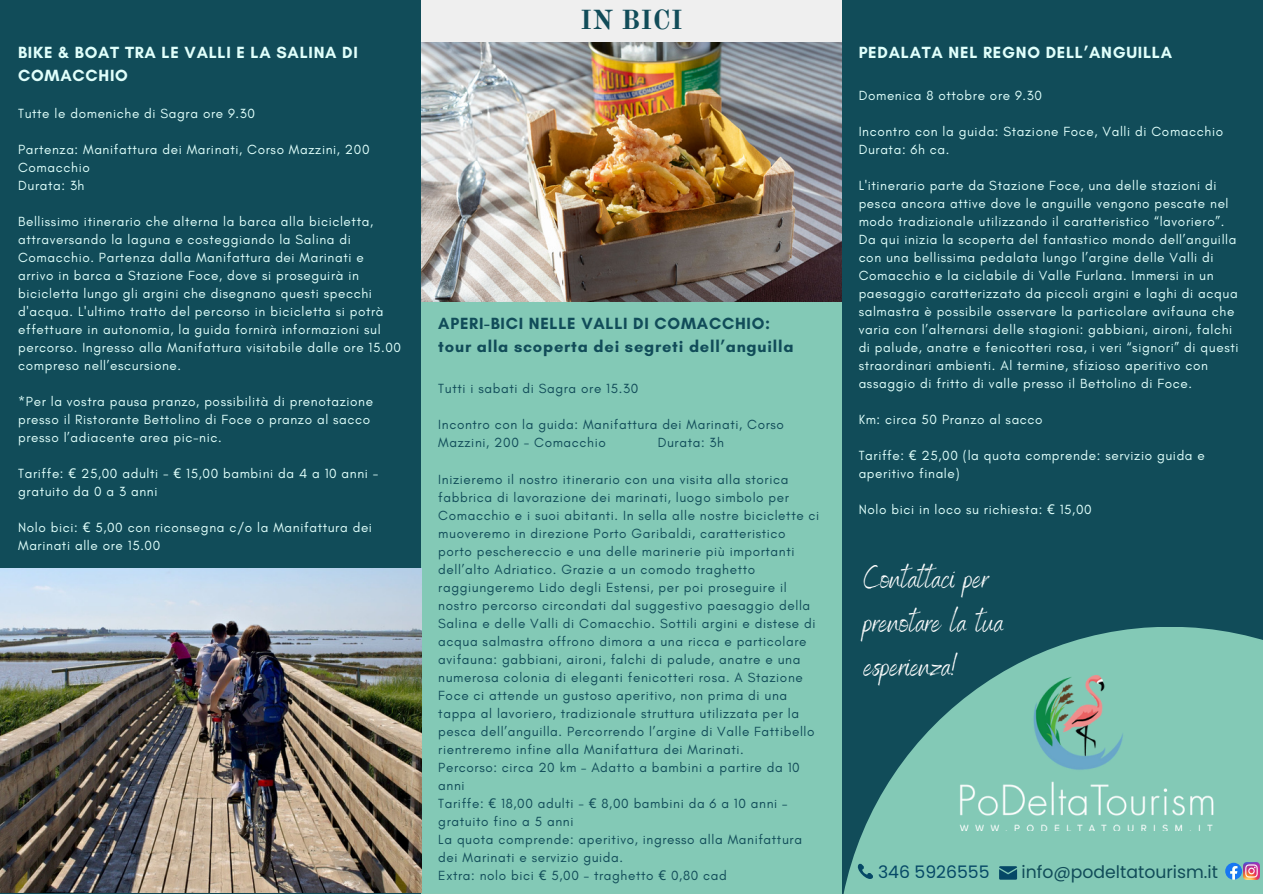
<style>
.page{position:relative;width:1263px;height:894px;background:#fff}
.page>*{position:absolute;margin:0;border:0;box-sizing:border-box;transform-origin:0 0}
.t1{font:31.5px/43.8px "Benedict";color:#fff}
.t2{font:700 27px "Old Standard";letter-spacing:.01em;color:#114c59}
.t3{font:17.25px "Poppins";color:#114c59}
.t4{font:17.25px "Poppins";color:#054866}
.t5{font:700 16.5px "Glacial Indifference";letter-spacing:.045em;color:#114c59}
.t6{font:700 16.5px/22.5px "Glacial Indifference";letter-spacing:.045em;color:#e0fffb}
.t7{font:13.5px/18px "Glacial Indifference";letter-spacing:.045em;color:#e0fffb}
.t8{font:13.5px/18px "Glacial Indifference";letter-spacing:.045em;color:#114c59}
.s1{font-family:"Noto Sans"}
</style>
<div class="page">
<div style="left:0;top:0;width:1263px;height:893px;background:#114c59"></div>
<div style="left:421px;top:0;width:421px;height:893px;background:#83c9b6"></div>
<div style="left:421px;top:0;width:421px;height:43px;background:#efefef"></div>
<img style="left:0;top:568px;width:422px;height:324px">
<img style="left:421px;top:43px;width:421px;height:259px">
<svg style="left:843px;top:627px;width:420px;height:266px;fill:#83c9b6"></svg>
<img style="left:958px;top:668px;width:256px;height:162px">
<svg style="left:854px;top:863px;width:19px;height:19px"></svg>
<svg style="left:999px;top:865px;width:18px;height:14px"></svg>
<svg style="left:1225px;top:862px;width:17px;height:17px"></svg>
<img style="left:1243px;top:862px;width:17px;height:17px">
<p class="t6" style="left:18px;top:41px;width:341px">BIKE &amp; BOAT TRA LE VALLI E LA SALINA DI<br>COMACCHIO</p>
<p class="t7" style="left:18px;top:104px;width:238px">Tutte le domeniche di Sagra ore 9.30</p>
<p class="t7" style="left:18px;top:140px;width:353px">Partenza: Manifattura dei Marinati, Corso Mazzini, 200<br>Comacchio</p>
<p class="t7" style="left:18px;top:176px;width:68px">Durata: 3h</p>
<p class="t7" style="left:18px;top:212px;width:384px">Bellissimo itinerario che alterna la barca alla bicicletta, attraversando la laguna e costeggiando la Salina di Comacchio. Partenza dalla Manifattura dei Marinati e arrivo in barca a Stazione Foce, dove si proseguirà in bicicletta lungo gli argini che disegnano questi specchi d'acqua. L'ultimo tratto del percorso in bicicletta si potrà effettuare in autonomia, la guida fornirà informazioni sul percorso. Ingresso alla Manifattura visitabile dalle ore 15.00 compreso nell’escursione.</p>
<p class="t7" style="left:18px;top:392px;width:356px">*Per la vostra pausa pranzo, possibilità di prenotazione presso il Ristorante Bettolino di Foce o pranzo al sacco presso l’adiacente area pic-nic.</p>
<p class="t7" style="left:18px;top:464px;width:362px">Tariffe: <span class="s1">€</span> 25,00 adulti - <span class="s1">€</span> 15,00 bambini da 4 a 10 anni - gratuito da 0 a 3 anni</p>
<p class="t7" style="left:18px;top:518px;width:355px">Nolo bici: <span class="s1">€</span> 5,00 con riconsegna c/o la Manifattura dei<br>Marinati alle ore 15.00</p>
<p class="t2" style="left:580px;top:3px;width:104px">IN BICI</p>
<p class="t5" style="left:438px;top:313px;width:333px">APERI-BICI NELLE VALLI DI COMACCHIO:</p>
<p class="t5" style="left:438px;top:336px;width:357px">tour alla scoperta dei segreti dell’anguilla</p>
<p class="t8" style="left:438px;top:379px;width:201px">Tutti i sabati di Sagra ore 15.30</p>
<p class="t8" style="left:438px;top:415px;width:347px">Incontro con la guida: Manifattura dei Marinati, Corso<br>Mazzini, 200 - Comacchio</p>
<p class="t8" style="left:658px;top:433px;width:68px">Durata: 3h</p>
<p class="t8" style="left:438px;top:469px;width:383px">Inizieremo il nostro itinerario con una visita alla storica fabbrica di lavorazione dei marinati, luogo simbolo per Comacchio e i suoi abitanti. In sella alle nostre biciclette ci muoveremo in direzione Porto Garibaldi, caratteristico porto peschereccio e una delle marinerie più importanti dell’alto Adriatico. Grazie a un comodo traghetto raggiungeremo Lido degli Estensi, per poi proseguire il nostro percorso circondati dal suggestivo paesaggio della Salina e delle Valli di Comacchio. Sottili argini e distese di acqua salmastra offrono dimora a una ricca e particolare avifauna: gabbiani, aironi, falchi di palude, anatre e una numerosa colonia di eleganti fenicotteri rosa. A Stazione Foce ci attende un gustoso aperitivo, non prima di una tappa al lavoriero, tradizionale struttura utilizzata per la pesca dell’anguilla. Percorrendo l’argine di Valle Fattibello rientreremo infine alla Manifattura dei Marinati.</p>
<p class="t8" style="left:438px;top:757px;width:363px">Percorso: circa 20 km – Adatto a bambini a partire da 10 anni</p>
<p class="t8" style="left:438px;top:793px;width:351px">Tariffe: <span class="s1">€</span> 18,00 adulti - <span class="s1">€</span> 8,00 bambini da 6 a 10 anni – gratuito fino a 5 anni</p>
<p class="t8" style="left:438px;top:829px;width:365px">La quota comprende: aperitivo, ingresso alla Manifattura dei Marinati e servizio guida.</p>
<p class="t8" style="left:438px;top:865px;width:290px">Extra: nolo bici <span class="s1">€</span> 5,00 – traghetto <span class="s1">€</span> 0,80 cad</p>
<p class="t6" style="left:859px;top:41px;width:315px">PEDALATA NEL REGNO DELL’ANGUILLA</p>
<p class="t7" style="left:859px;top:86px;width:185px">Domenica 8 ottobre ore 9.30</p>
<p class="t7" style="left:859px;top:122px;width:366px">Incontro con la guida: Stazione Foce, Valli di Comacchio</p>
<p class="t7" style="left:859px;top:140px;width:92px">Durata: 6h ca.</p>
<p class="t7" style="left:859px;top:176px;width:381px">L'itinerario parte da Stazione Foce, una delle stazioni di pesca ancora attive dove le anguille vengono pescate nel modo tradizionale utilizzando il caratteristico “lavoriero”.<br>Da qui inizia la scoperta del fantastico mondo dell’anguilla con una bellissima pedalata lungo l’argine delle Valli di Comacchio e la ciclabile di Valle Furlana. Immersi in un paesaggio caratterizzato da piccoli argini e laghi di acqua salmastra è possibile osservare la particolare avifauna che varia con l’alternarsi delle stagioni: gabbiani, aironi, falchi di palude, anatre e fenicotteri rosa, i veri “signori” di questi straordinari ambienti. Al termine, sfizioso aperitivo con assaggio di fritto di valle presso il Bettolino di Foce.</p>
<p class="t7" style="left:859px;top:410px;width:186px">Km: circa 50 Pranzo al sacco</p>
<p class="t7" style="left:859px;top:446px;width:348px">Tariffe: <span class="s1">€</span> 25,00 (la quota comprende: servizio guida e aperitivo finale)</p>
<p class="t7" style="left:859px;top:500px;width:235px">Nolo bici in loco su richiesta: <span class="s1">€</span> 15,00</p>
<p class="t1" style="left:864px;top:554px;width:141px">Contattaci per prenotare la tua esperienza!</p>
<p class="t4" style="left:878px;top:859px;width:113px">346 5926555</p>
<p class="t3" style="left:1021px;top:859px;width:198px">info@podeltatourism.it</p>
</div>
